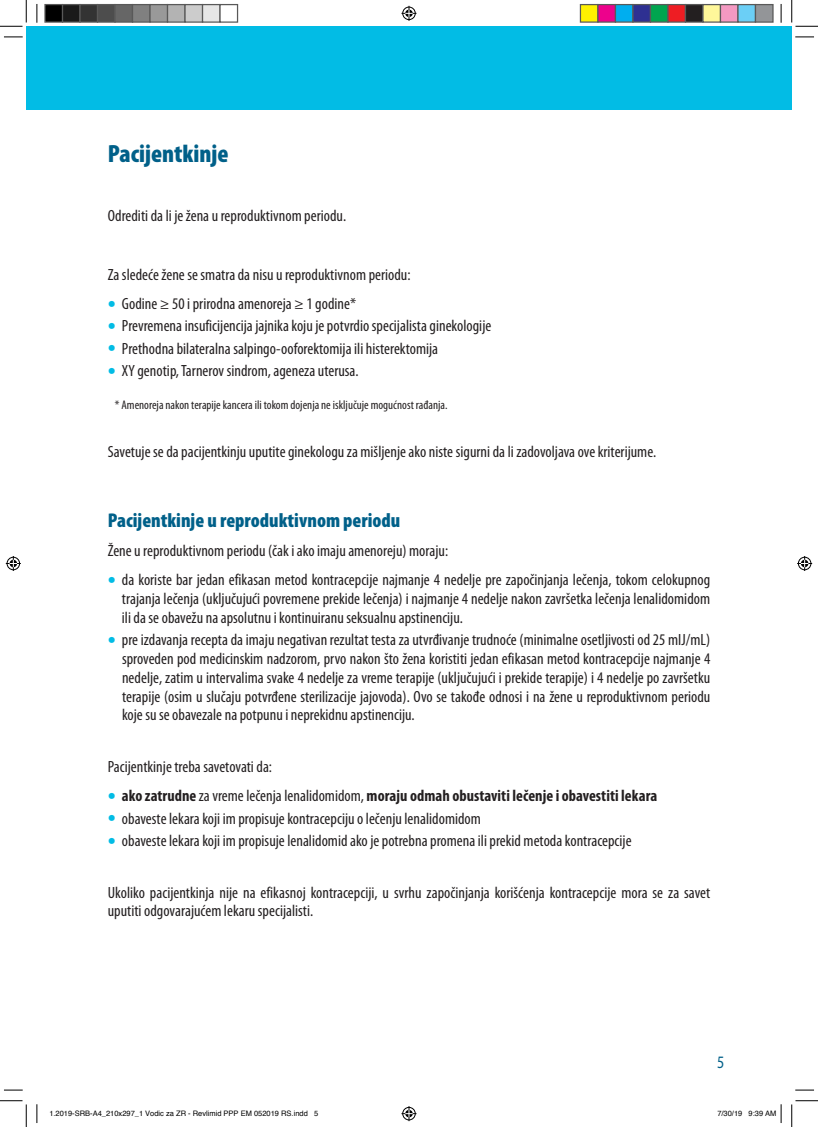
<style>
.page{position:relative;width:818px;height:1127px;background:#fff}
.page>*{position:absolute;margin:0;border:0;box-sizing:border-box;transform-origin:0 0}
.t1{font:900 condensed 25px "Myriad Pro";color:#006089}
.t2{font:900 condensed 20px "Myriad Pro";color:#006089}
.t3{font:17.5px "Myriad Pro";color:#006089;scale:.8 1}
.t4{font:condensed 16.25px/18.8px "Myriad Pro";color:#231f20;text-align:justify}
.t5{font:700 condensed 16.25px "Myriad Pro";color:#231f20}
.t6{font:condensed 12.5px "Myriad Pro";color:#231f20}
.t7{font:7.5px "Helvetica";color:#000}
.s1{font-size:31.25px;color:#02bce5}
.s2{font-weight:400;font-size:31.25px;color:#02bce5}
.s3{font-weight:400}
</style>
<div class="page">
<div style="left:26px;top:26px;width:11px;height:84px;background:#02bce5"></div>
<div style="left:37px;top:26px;width:755px;height:84px;background:#02bce5"></div>
<svg style="left:4px;top:36px;width:19px;height:2px"></svg>
<svg style="left:795px;top:36px;width:19px;height:2px"></svg>
<svg style="left:4px;top:1089px;width:19px;height:1px"></svg>
<svg style="left:795px;top:1089px;width:19px;height:1px"></svg>
<svg style="left:36px;top:4px;width:2px;height:19px"></svg>
<svg style="left:36px;top:1104px;width:2px;height:18px"></svg>
<svg style="left:780px;top:4px;width:2px;height:19px"></svg>
<svg style="left:0;top:0;width:27px;height:27px"></svg>
<svg style="left:0;top:1100px;width:27px;height:26px"></svg>
<svg style="left:791px;top:0;width:27px;height:27px"></svg>
<svg style="left:791px;top:1100px;width:27px;height:26px"></svg>
<svg style="left:401px;top:6px;width:15px;height:15px"></svg>
<svg style="left:401px;top:1106px;width:15px;height:14px"></svg>
<svg style="left:6px;top:556px;width:15px;height:15px"></svg>
<svg style="left:797px;top:556px;width:15px;height:15px"></svg>
<div style="left:45px;top:5px;width:18px;height:17px;background:#000"></div>
<div style="left:44px;top:4px;width:19px;height:19px;border:1px solid #595959"></div>
<div style="left:63px;top:5px;width:17px;height:17px;background:#1a1a1a"></div>
<div style="left:62px;top:4px;width:19px;height:19px;border:1px solid #595959"></div>
<div style="left:80px;top:5px;width:18px;height:17px;background:#333"></div>
<div style="left:79px;top:4px;width:19px;height:19px;border:1px solid #595959"></div>
<div style="left:98px;top:5px;width:17px;height:17px;background:#4d4d4d"></div>
<div style="left:97px;top:4px;width:19px;height:19px;border:1px solid #595959"></div>
<div style="left:115px;top:5px;width:18px;height:17px;background:#666"></div>
<div style="left:114px;top:4px;width:19px;height:19px;border:1px solid #595959"></div>
<div style="left:133px;top:5px;width:17px;height:17px;background:#808080"></div>
<div style="left:132px;top:4px;width:19px;height:19px;border:1px solid #595959"></div>
<div style="left:150px;top:5px;width:18px;height:17px;background:#999"></div>
<div style="left:149px;top:4px;width:19px;height:19px;border:1px solid #595959"></div>
<div style="left:168px;top:5px;width:17px;height:17px;background:#b3b3b3"></div>
<div style="left:167px;top:4px;width:19px;height:19px;border:1px solid #595959"></div>
<div style="left:185px;top:5px;width:18px;height:17px;background:#ccc"></div>
<div style="left:184px;top:4px;width:19px;height:19px;border:1px solid #595959"></div>
<div style="left:203px;top:5px;width:17px;height:17px;background:#e6e6e6"></div>
<div style="left:202px;top:4px;width:19px;height:19px;border:1px solid #595959"></div>
<div style="left:219px;top:4px;width:19px;height:19px;border:1px solid #595959"></div>
<div style="left:580px;top:5px;width:18px;height:17px;background:#fff101"></div>
<div style="left:580px;top:4px;width:18px;height:19px;border:1px solid #595959"></div>
<div style="left:598px;top:5px;width:17px;height:17px;background:#ed028c"></div>
<div style="left:597px;top:4px;width:19px;height:19px;border:1px solid #595959"></div>
<div style="left:615px;top:5px;width:18px;height:17px;background:#00aeef"></div>
<div style="left:615px;top:4px;width:18px;height:19px;border:1px solid #595959"></div>
<div style="left:633px;top:5px;width:17px;height:17px;background:#2e3092"></div>
<div style="left:632px;top:4px;width:19px;height:19px;border:1px solid #595959"></div>
<div style="left:650px;top:5px;width:18px;height:17px;background:#00a54f"></div>
<div style="left:650px;top:4px;width:18px;height:19px;border:1px solid #595959"></div>
<div style="left:668px;top:5px;width:17px;height:17px;background:#ee1d23"></div>
<div style="left:667px;top:4px;width:19px;height:19px;border:1px solid #595959"></div>
<div style="left:685px;top:5px;width:18px;height:17px;background:#231f20"></div>
<div style="left:685px;top:4px;width:18px;height:19px;border:1px solid #595959"></div>
<div style="left:703px;top:5px;width:17px;height:17px;background:#fff79a"></div>
<div style="left:702px;top:4px;width:19px;height:19px;border:1px solid #595959"></div>
<div style="left:720px;top:5px;width:18px;height:17px;background:#f499c2"></div>
<div style="left:720px;top:4px;width:18px;height:19px;border:1px solid #595959"></div>
<div style="left:738px;top:5px;width:17px;height:17px;background:#6bcff6"></div>
<div style="left:737px;top:4px;width:19px;height:19px;border:1px solid #595959"></div>
<div style="left:755px;top:5px;width:18px;height:17px;background:#939598"></div>
<div style="left:755px;top:4px;width:18px;height:19px;border:1px solid #595959"></div>
<svg style="left:780px;top:1104px;width:2px;height:18px"></svg>
<h1 class="t1" style="left:108px;top:138px;width:122px">Pacijentkinje</h1>
<p class="t4" style="left:108px;top:206px;width:240px">Odrediti da li je žena u reproduktivnom periodu.</p>
<p class="t4" style="left:108px;top:265px;width:304px">Za sledeće žene se smatra da nisu u reproduktivnom periodu:</p>
<p class="t4" style="left:108px;top:294px;width:250px"><span class="s1">•</span> Godine ≥ 50iprirodnaamenoreja ≥ 1godine*</p>
<p class="t4" style="left:108px;top:316px;width:385px"><span class="s1">•</span> Prevremena insuficijencija jajnika koju je potvrdio specijalista ginekologije</p>
<p class="t4" style="left:108px;top:338px;width:332px"><span class="s1">•</span> Prethodna bilateralna salpingo-ooforektomija ili histerektomija</p>
<p class="t4" style="left:108px;top:361px;width:252px"><span class="s1">•</span> XYgenotip,Tarnerovsindrom,agenezauterusa.</p>
<p class="t6" style="left:115px;top:397px;width:334px">* Amenoreja nakon terapijekanceraili tokom dojenja neisključuje mogućnost rađanja.</p>
<p class="t4" style="left:108px;top:442px;width:550px">Savetuje se da pacijentkinju uputite ginekologu za mišljenje ako niste sigurni da li zadovoljava ove kriterijume.</p>
<p class="t2" style="left:108px;top:507px;width:294px">Pacijentkinje u reproduktivnom periodu</p>
<p class="t4" style="left:108px;top:541px;width:342px">Žene u reproduktivnom periodu (čak i ako imaju amenoreju) moraju:</p>
<p class="t4" style="left:122px;top:570px;width:590px;text-indent:-14px"><span class="s1">•</span> da koriste bar jedan efikasan metod kontracepcije najmanje 4 nedelje pre započinjanja lečenja, tokom celokupnog trajanja lečenja (uključujući povremene prekide lečenja) i najmanje 4 nedelje nakon završetka lečenja lenalidomidom ili da se obavežu na apsolutnu i kontinuiranu seksualnu apstinenciju.</p>
<p class="t4" style="left:122px;top:630px;width:590px;text-indent:-14px"><span class="s1">•</span> pre izdavanja recepta da imaju negativan rezultat testa za utvrđivanje trudnoće (minimalne osetljivosti od 25 mIJ/mL) sproveden pod medicinskim nadzorom, prvo nakon što žena koristiti jedan efikasan metod kontracepcije najmanje 4 nedelje, zatim u intervalima svake 4 nedelje za vreme terapije (uključujući i prekide terapije) i 4 nedelje po završetku terapije (osim u slučaju potvrđene sterilizacije jajovoda). Ovo se takođe odnosi i na žene u reproduktivnom periodu koje su se obavezale na potpunu i neprekidnu apstinenciju.</p>
<p class="t4" style="left:108px;top:756px;width:166px">Pacijentkinje treba savetovati da:</p>
<p class="t5" style="left:108px;top:785px;width:551px"><span class="s2">•</span> ako zatrudne <span class="s3">za vreme lečenja lenalidomidom,</span> moraju odmah obustaviti lečenje i obavestiti lekara</p>
<p class="t4" style="left:108px;top:808px;width:375px"><span class="s1">•</span> obaveste lekara koji im propisuje kontracepciju o lečenju lenalidomidom</p>
<p class="t4" style="left:108px;top:830px;width:525px"><span class="s1">•</span> obaveste lekara koji im propisuje lenalidomid ako je potrebna promena ili prekid metoda kontracepcije</p>
<p class="t4" style="left:108px;top:882px;width:604px">Ukoliko pacijentkinja nije na efikasnoj kontracepciji, u svrhu započinjanja korišćenja kontracepcije mora se za savet uputiti odgovarajućem lekaru specijalisti.</p>
<p class="t3" style="left:717px;top:1050px;width:10px">5</p>
<p class="t7" style="left:49px;top:1106px;width:270px">1.2019-SRB-A4_210x297_1 Vodic za ZR - Revlimid PPP EM 052019 RS.indd 5</p>
<p class="t7" style="left:717px;top:1106px;width:61px">7/30/19 9:39 AM</p>
</div>
